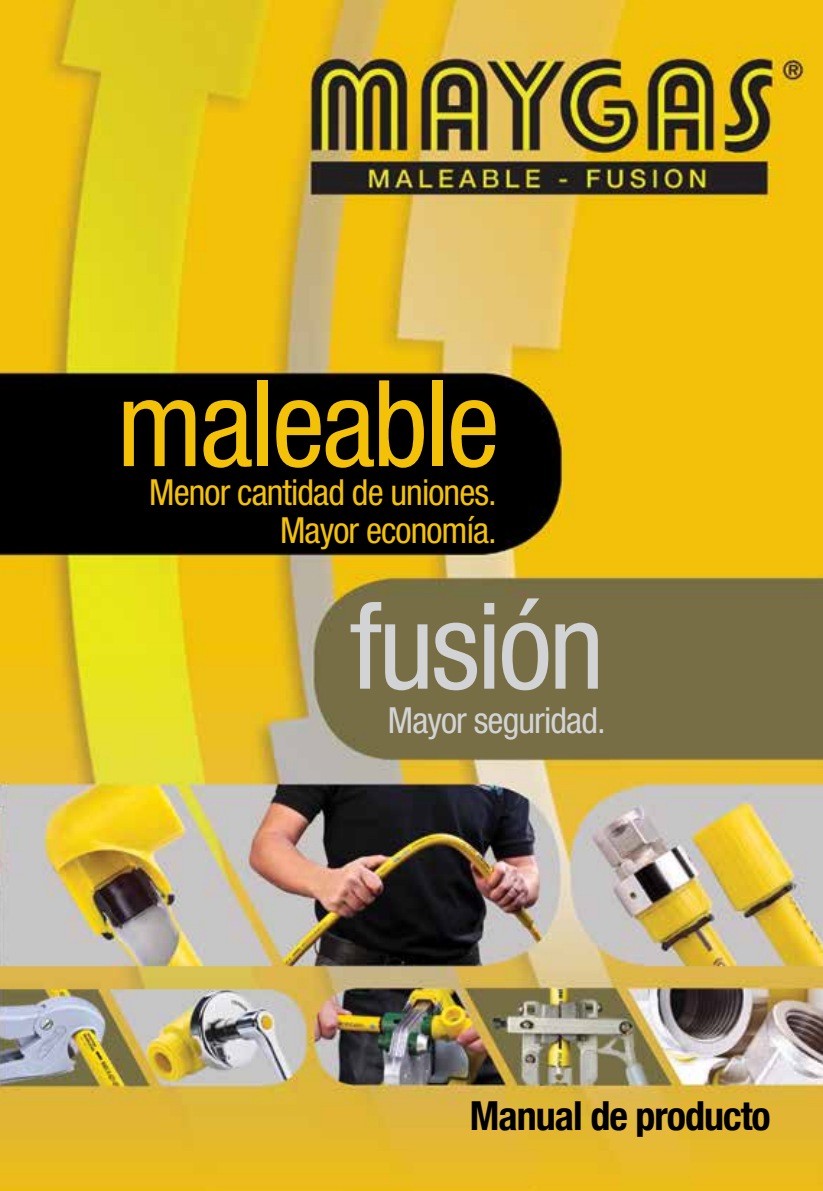
<style>
.page{position:relative;width:823px;height:1191px;background:#fff}
.page>*{position:absolute;margin:0;border:0;box-sizing:border-box;transform-origin:0 0}
.t1{font:condensed 120px "Helvetica Neue";letter-spacing:-.025em;color:#f3c108}
.t2{font:condensed 120px "Helvetica Neue";letter-spacing:-.025em;color:#d1d3d4}
.t3{font:700 condensed 40px "Helvetica Neue";letter-spacing:-.025em;color:#000}
.t4{font:condensed 36px/38px "Helvetica Neue";letter-spacing:-.025em;color:#f3c108;text-align:right}
.t5{font:condensed 36px "Helvetica Neue";letter-spacing:-.025em;color:#d1d3d4}
</style>
<div class="page">
<img style="left:0;top:0;width:822px;height:1191px">
<h1 class="t1" style="left:116px;top:354px;width:385px">maleable</h1>
<p class="t4" style="left:149px;top:473px;width:349px">Menor cantidad de uniones.<br>Mayor economía.</p>
<h1 class="t2" style="left:350px;top:577px;width:255px">fusión</h1>
<p class="t5" style="left:387px;top:699px;width:219px">Mayor seguridad.</p>
<p class="t3" style="left:469px;top:1091px;width:302px">Manual de producto</p>
</div>
